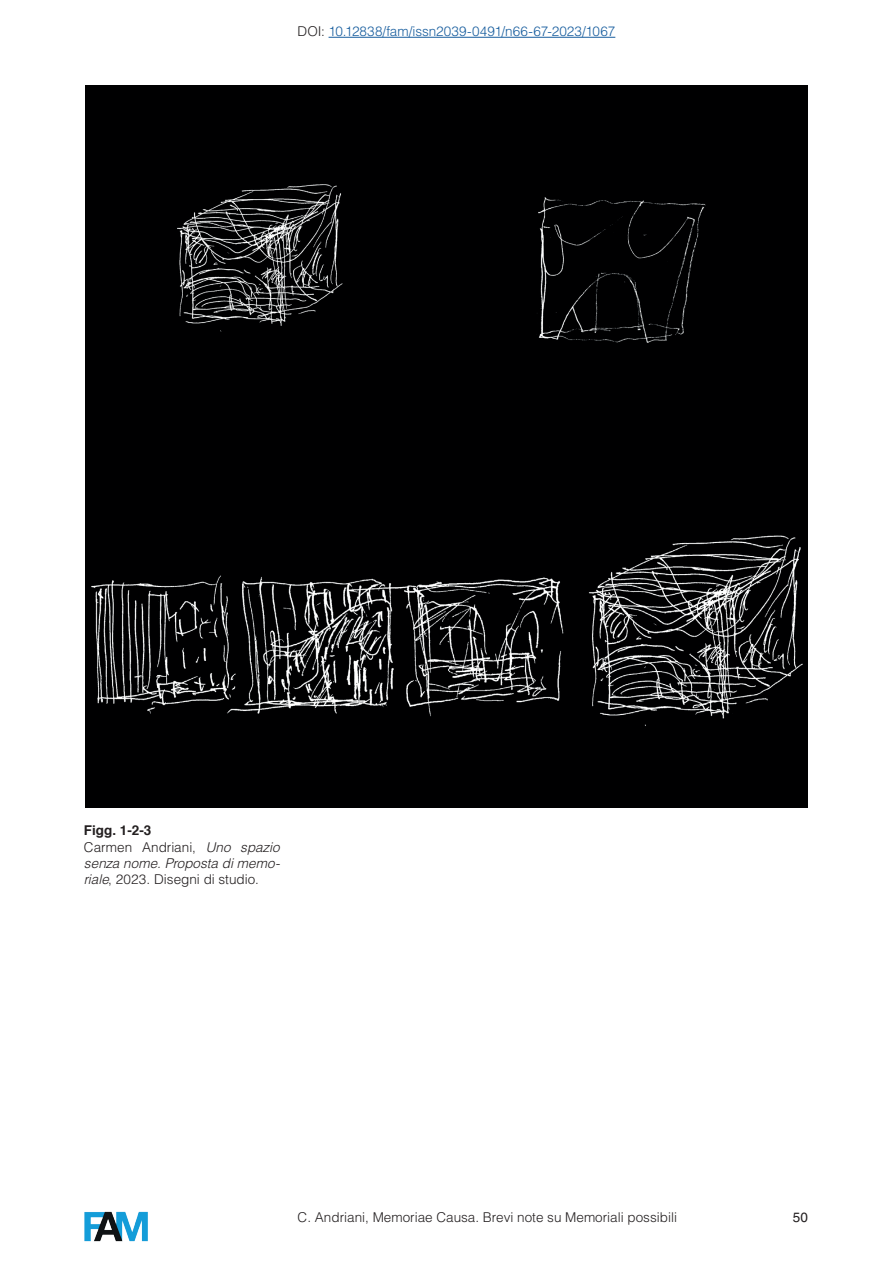
<style>
.page{position:relative;width:893px;height:1263px;background:#fff}
.page>*{position:absolute;margin:0;border:0;box-sizing:border-box;transform-origin:0 0}
.t1{font:italic 300 13.5px/16.2px "Helvetica LT Std";color:#231f20;text-align:justify}
.t2{font:300 13.5px "Helvetica LT Std";color:#231f20}
.t3{font:300 13.5px "Helvetica LT Std";color:#175d9e}
.t4{font:700 13.5px "Helvetica";color:#231f20}
.t5{font:13.5px "Helvetica LT Std";color:#231f20}
.s1{color:#231f20}
.s2{font-style:normal}
</style>
<div class="page">
<img style="left:85px;top:85px;width:347px;height:337px">
<div style="left:432px;top:85px;width:375px;height:337px;background:#000001"></div>
<img style="left:85px;top:422px;width:723px;height:386px">
<hr style="left:329px;top:37px;width:286px;height:1px;background:#175d9e">
<img style="left:84px;top:1211px;width:64px;height:31px">
<p class="t3" style="left:298px;top:23px;width:319px"><span class="s1">DOI:</span> 10.12838/fam/issn2039-0491/n66-67-2023/1067</p>
<p class="t4" style="left:84px;top:822px;width:69px">Figg. 1-2-3</p>
<p class="t1" style="left:84px;top:839px;width:197px"><span class="s2">Carmen Andriani,</span> Uno spazio senza nome. Proposta di memo&shy;riale<span class="s2">, 2023. Disegni di studio.</span></p>
<p class="t2" style="left:298px;top:1208px;width:381px">C. Andriani, Memoriae Causa. Brevi note su Memoriali possibili</p>
<p class="t5" style="left:793px;top:1209px;width:16px">50</p>
</div>
